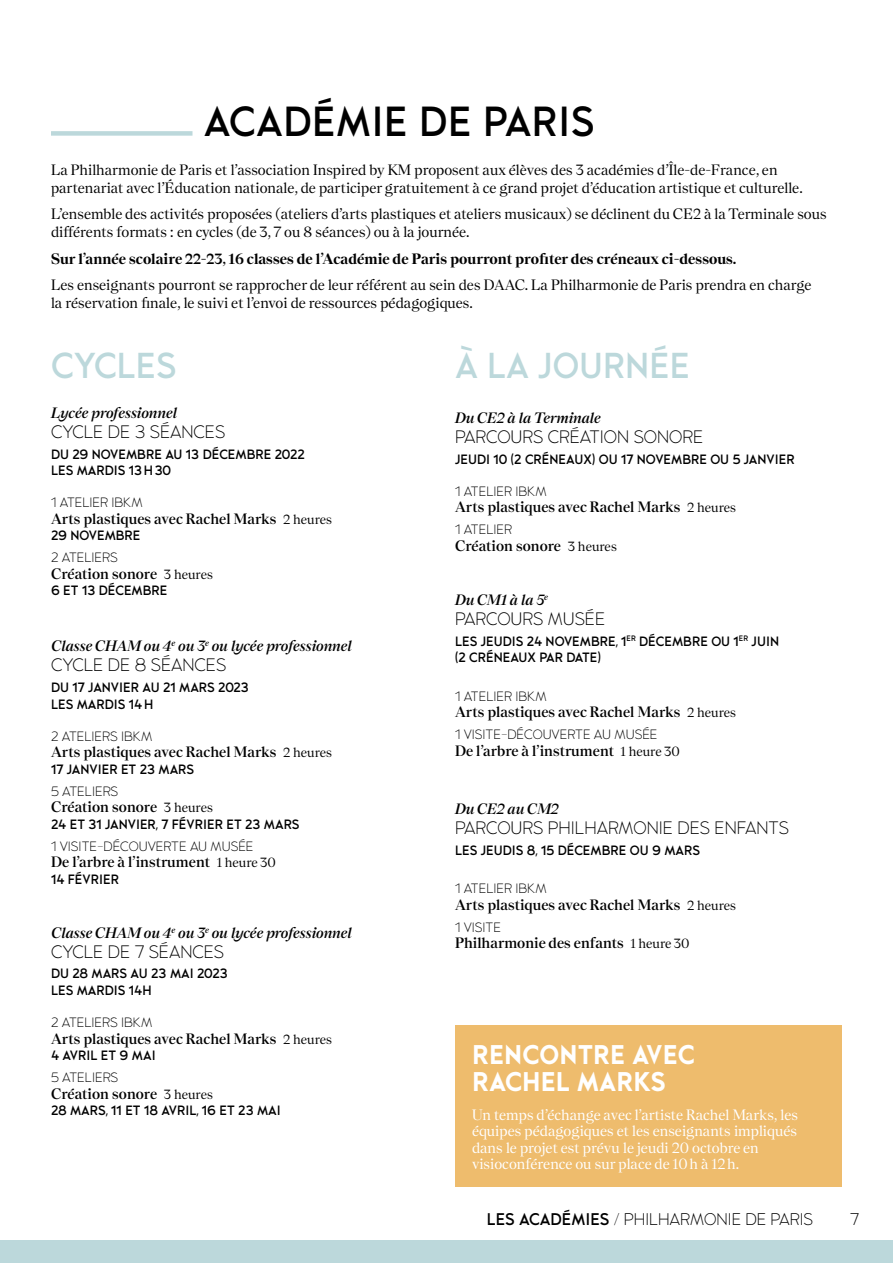
<style>
.page{position:relative;width:893px;height:1263px;background:#fff}
.page>*{position:absolute;margin:0;border:0;box-sizing:border-box;transform-origin:0 0}
.t1{font:600 42px "Philharmonique";letter-spacing:.01em;color:#000}
.t2{font:600 36px "Philharmonique";color:#bcd8db}
.t3{font:700 27px/27px "Philharmonique";color:#fff}
.t4{font:18px "Philharmonique";color:#000}
.t5{font:16.95px "Philharmonique";color:#000}
.t6{font:15px/18px "Nantes";color:#000}
.t7{font:600 15px "Nantes";color:#000}
.t8{font:15px/16.5px "Nantes";color:#fff}
.t9{font:italic 600 15px "Nantes";color:#000}
.t10{font:700 15px "Nantes";color:#000}
.t11{font:600 13.5px/16.5px "Philharmonique";color:#000}
.t12{font:13.5px "Philharmonique";color:#000}
.s1{font-weight:400;font-size:13.5px}
.s2{font-weight:600}
</style>
<div class="page">
<div style="left:0;top:1240px;width:893px;height:23px;background:#bcd8db"></div>
<div style="left:51px;top:131px;width:141px;height:5px;background:#bcd8db"></div>
<div style="left:455px;top:1025px;width:387px;height:161px;background:#eebc6d"></div>
<h1 class="t1" style="left:204px;top:96px;width:392px">ACADÉMIE DE PARIS</h1>
<p class="t6" style="left:51px;top:160px;width:753px">La Philharmonie de Paris et l’association Inspired by KM proposent aux élèves des 3 académies d’Île-de-France, en partenariat avec l’Éducation nationale, de participer gratuitement à ce grand projet d’éducation artistique et culturelle.</p>
<p class="t6" style="left:51px;top:205px;width:777px">L’ensemble des activités proposées (ateliers d’arts plastiques et ateliers musicaux) se déclinent du CE2 à la Terminale sous différents formats : en cycles (de 3, 7 ou 8 séances) ou à la journée.</p>
<p class="t10" style="left:51px;top:247px;width:687px">Sur l’année scolaire 22-23, 16 classes de l’Académie de Paris pourront profiter des créneaux ci-dessous.</p>
<p class="t6" style="left:51px;top:276px;width:762px">Les enseignants pourront se rapprocher de leur référent au sein des DAAC. La Philharmonie de Paris prendra en charge la réservation finale, le suivi et l’envoi de ressources pédagogiques.</p>
<h2 class="t2" style="left:51px;top:345px;width:127px">CYCLES</h2>
<p class="t9" style="left:51px;top:401px;width:128px">Lycée professionnel</p>
<p class="t4" style="left:51px;top:421px;width:176px">CYCLE DE 3 SÉANCES</p>
<p class="t11" style="left:51px;top:445px;width:255px">DU 29 NOVEMBRE AU 13 DÉCEMBRE 2022<br>LES MARDIS 13H30</p>
<p class="t12" style="left:51px;top:495px;width:93px">1 ATELIER IBKM</p>
<p class="t7" style="left:51px;top:508px;width:283px">Arts plastiques avec Rachel Marks <span class="s1">2 heures</span></p>
<p class="t11" style="left:51px;top:527px;width:91px">29 NOVEMBRE</p>
<p class="t12" style="left:51px;top:550px;width:68px">2 ATELIERS</p>
<p class="t7" style="left:51px;top:563px;width:163px">Création sonore <span class="s1">3 heures</span></p>
<p class="t11" style="left:51px;top:582px;width:118px">6 ET 13 DÉCEMBRE</p>
<p class="t9" style="left:51px;top:635px;width:302px">Classe CHAM ou 4<sup>e</sup> ou 3<sup>e</sup> ou lycée professionnel</p>
<p class="t4" style="left:51px;top:654px;width:177px">CYCLE DE 8 SÉANCES</p>
<p class="t11" style="left:51px;top:679px;width:199px">DU 17 JANVIER AU 21 MARS 2023<br>LES MARDIS 14H</p>
<p class="t12" style="left:51px;top:728px;width:103px">2 ATELIERS IBKM</p>
<p class="t7" style="left:51px;top:741px;width:283px">Arts plastiques avec Rachel Marks <span class="s1">2 heures</span></p>
<p class="t11" style="left:51px;top:760px;width:145px">17 JANVIER ET 23 MARS</p>
<p class="t12" style="left:51px;top:783px;width:69px">5 ATELIERS</p>
<p class="t7" style="left:51px;top:796px;width:163px">Création sonore <span class="s1">3 heures</span></p>
<p class="t11" style="left:51px;top:815px;width:250px">24 ET 31 JANVIER, 7 FÉVRIER ET 23 MARS</p>
<p class="t12" style="left:51px;top:838px;width:204px">1 VISITE-DÉCOUVERTE AU MUSÉE</p>
<p class="t7" style="left:51px;top:851px;width:226px">De l’arbre à l’instrument <span class="s1">1 heure 30</span></p>
<p class="t11" style="left:51px;top:870px;width:69px">14 FÉVRIER</p>
<p class="t9" style="left:51px;top:921px;width:302px">Classe CHAM ou 4<sup>e</sup> ou 3<sup>e</sup> ou lycée professionnel</p>
<p class="t4" style="left:51px;top:941px;width:175px">CYCLE DE 7 SÉANCES</p>
<p class="t11" style="left:51px;top:965px;width:178px">DU 28 MARS AU 23 MAI 2023<br>LES MARDIS 14H</p>
<p class="t12" style="left:51px;top:1014px;width:103px">2 ATELIERS IBKM</p>
<p class="t7" style="left:51px;top:1027px;width:283px">Arts plastiques avec Rachel Marks <span class="s1">2 heures</span></p>
<p class="t11" style="left:51px;top:1047px;width:106px">4 AVRIL ET 9 MAI</p>
<p class="t12" style="left:51px;top:1069px;width:69px">5 ATELIERS</p>
<p class="t7" style="left:51px;top:1082px;width:163px">Création sonore <span class="s1">3 heures</span></p>
<p class="t11" style="left:51px;top:1102px;width:231px">28 MARS, 11 ET 18 AVRIL, 16 ET 23 MAI</p>
<h2 class="t2" style="left:455px;top:345px;width:237px">À LA JOURNÉE</h2>
<p class="t9" style="left:455px;top:406px;width:148px">Du CE2 à la Terminale</p>
<p class="t4" style="left:455px;top:426px;width:250px">PARCOURS CRÉATION SONORE</p>
<p class="t11" style="left:455px;top:451px;width:341px">JEUDI 10 (2 CRÉNEAUX) OU 17 NOVEMBRE OU 5 JANVIER</p>
<p class="t12" style="left:455px;top:483px;width:93px">1 ATELIER IBKM</p>
<p class="t7" style="left:455px;top:496px;width:283px">Arts plastiques avec Rachel Marks <span class="s1">2 heures</span></p>
<p class="t12" style="left:455px;top:522px;width:59px">1 ATELIER</p>
<p class="t7" style="left:455px;top:535px;width:163px">Création sonore <span class="s1">3 heures</span></p>
<p class="t9" style="left:455px;top:588px;width:95px">Du CM1 à la 5<sup>e</sup></p>
<p class="t4" style="left:455px;top:608px;width:152px">PARCOURS MUSÉE</p>
<p class="t11" style="left:455px;top:632px;width:326px">LES JEUDIS 24 NOVEMBRE, 1<sup>ER</sup> DÉCEMBRE OU 1<sup>ER</sup> JUIN (2 CRÉNEAUX PAR DATE)</p>
<p class="t12" style="left:455px;top:688px;width:93px">1 ATELIER IBKM</p>
<p class="t7" style="left:455px;top:701px;width:283px">Arts plastiques avec Rachel Marks <span class="s1">2 heures</span></p>
<p class="t12" style="left:455px;top:726px;width:204px">1 VISITE-DÉCOUVERTE AU MUSÉE</p>
<p class="t7" style="left:455px;top:739px;width:226px">De l’arbre à l’instrument <span class="s1">1 heure 30</span></p>
<p class="t9" style="left:455px;top:797px;width:105px">Du CE2 au CM2</p>
<p class="t4" style="left:455px;top:817px;width:335px">PARCOURS PHILHARMONIE DES ENFANTS</p>
<p class="t11" style="left:455px;top:841px;width:247px">LES JEUDIS 8, 15 DÉCEMBRE OU 9 MARS</p>
<p class="t12" style="left:455px;top:880px;width:93px">1 ATELIER IBKM</p>
<p class="t7" style="left:455px;top:893px;width:283px">Arts plastiques avec Rachel Marks <span class="s1">2 heures</span></p>
<p class="t12" style="left:455px;top:919px;width:48px">1 VISITE</p>
<p class="t7" style="left:455px;top:932px;width:236px">Philharmonie des enfants <span class="s1">1 heure 30</span></p>
<h3 class="t3" style="left:472px;top:1040px;width:225px">RENCONTRE AVEC<br>RACHEL MARKS</h3>
<p class="t8" style="left:472px;top:1106px;width:327px">Un temps d’échange avec l’artiste Rachel Marks, les équipes pédagogiques et les enseignants impliqués dans le projet est prévu le jeudi 20 octobre en visioconférence ou sur place de 10h à 12h.</p>
<p class="t5" style="left:487px;top:1209px;width:328px"><span class="s2">LES ACADÉMIES</span> / PHILHARMONIE DE PARIS</p>
<p class="t5" style="left:850px;top:1209px;width:10px">7</p>
</div>
